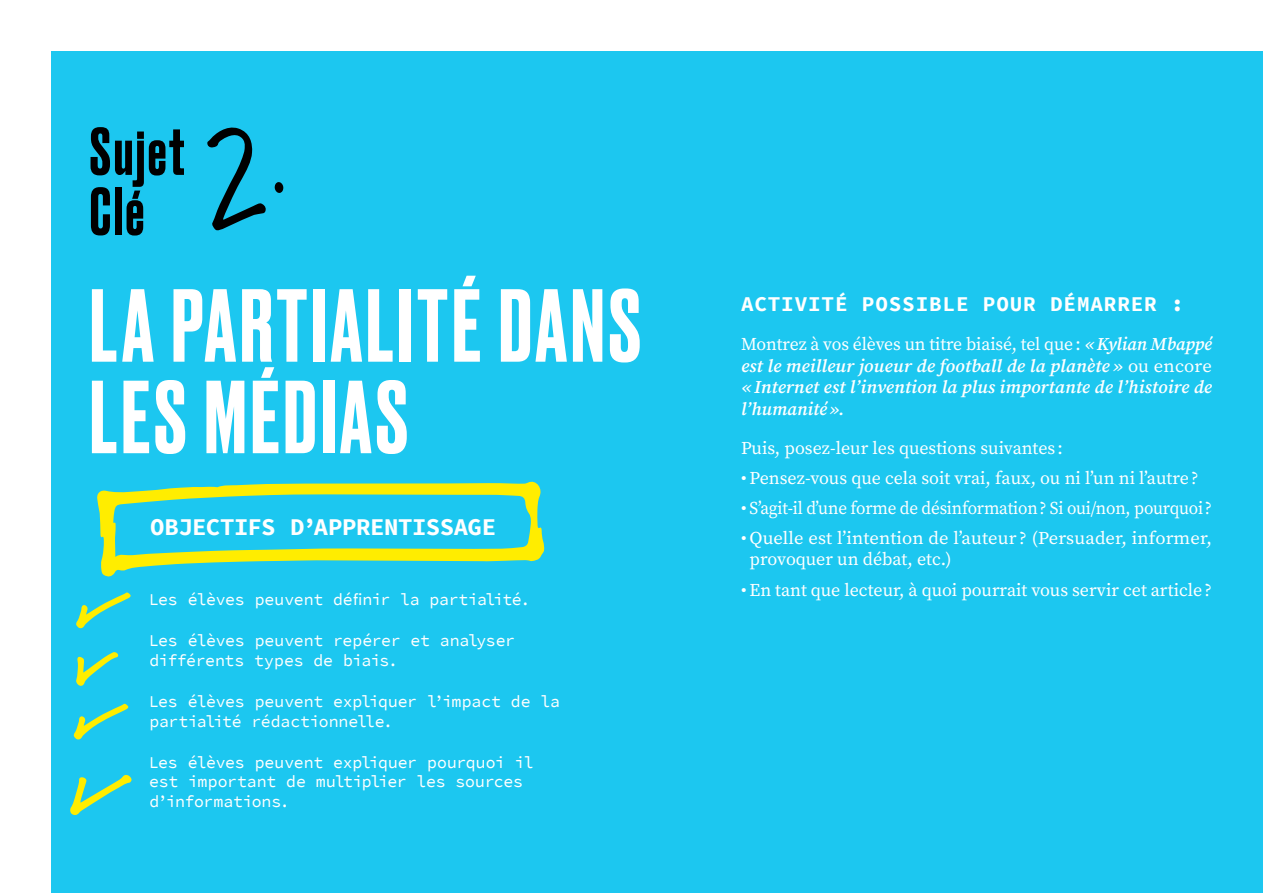
<style>
.page{position:relative;width:1263px;height:893px;background:#fff}
.page>*{position:absolute;margin:0;border:0;box-sizing:border-box;transform-origin:0 0}
.t1{font:500 97.5px/91.5px "Druk";letter-spacing:.04em;color:#fff}
.t2{font:500 63.6px "Druk";letter-spacing:.04em;color:#000}
.t3{font:700 24px "Source Code Pro";letter-spacing:-.02em;color:#fff}
.t4{font:700 21px "Source Code Pro";letter-spacing:.04em;color:#fff}
.Texte_courant{font:18px/21.6px "Source Serif Pro";color:#fff}
.Texte_courant-2{font:italic 600 18px/21.6px "Source Serif Pro";letter-spacing:.005em;color:#fff;text-align:justify}
.t5{font:16.5px/19.8px "Source Code Pro";letter-spacing:-.02em;color:#fff}
.s1{font-weight:400;font-style:normal}
</style>
<div class="page">
<div style="left:51px;top:51px;width:1212px;height:842px;background:#1cc7f0"></div>
<svg style="left:97px;top:481px;width:447px;height:96px"></svg>
<svg style="left:274px;top:182px;width:10px;height:11px"></svg>
<svg style="left:207px;top:127px;width:59px;height:104px"></svg>
<svg style="left:70px;top:775px;width:62px;height:40px"></svg>
<svg style="left:76px;top:592px;width:55px;height:36px"></svg>
<svg style="left:74px;top:704px;width:55px;height:36px"></svg>
<svg style="left:76px;top:652px;width:42px;height:34px"></svg>
<p class="t2" style="left:90px;top:108px;width:96px">Sujet</p>
<p class="t2" style="left:90px;top:168px;width:56px">Clé</p>
<p class="t1" style="left:90px;top:275px;width:553px">LA PARTIALITÉ DANS<br>LES MÉDIAS</p>
<p class="t3" style="left:150px;top:509px;width:347px">OBJECTIFS D’APPRENTISSAGE</p>
<p class="t5" style="left:149px;top:590px;width:383px">Les élèves peuvent définir la partialité.</p>
<p class="t5" style="left:149px;top:631px;width:368px">Les élèves peuvent repérer et analyser différents types de biais.</p>
<p class="t5" style="left:149px;top:692px;width:413px">Les élèves peuvent expliquer l’impact de la partialité rédactionnelle.</p>
<p class="t5" style="left:149px;top:753px;width:386px">Les élèves peuvent expliquer pourquoi il est important de multiplier les sources d’informations.</p>
<p class="t4" style="left:741px;top:289px;width:444px">ACTIVITÉ POSSIBLE POUR DÉMARRER :</p>
<p class="Texte_courant-2" style="left:741px;top:333px;width:472px"><span class="s1">Montrez à vos élèves un titre biaisé, tel que:</span> « Kylian Mbappé est le meilleur joueur de football de la planète » <span class="s1">ou encore </span>« Internet est l’invention la plus importante de l’histoire de l’humanité ».</p>
<p class="Texte_courant" style="left:741px;top:437px;width:324px">Puis, posez-leur les questions suivantes :</p>
<p class="Texte_courant" style="left:741px;top:467px;width:459px">• Pensez-vous que cela soit vrai, faux, ou ni l’un ni l’autre?</p>
<p class="Texte_courant" style="left:741px;top:497px;width:472px">• S’agit-il d’une forme de désinformation? Si oui/non, pourquoi?</p>
<p class="Texte_courant" style="left:749px;top:527px;width:464px;text-indent:-9px">• Quelle est l’intention de l’auteur ? (Persuader, informer, provoquer un débat, etc.)</p>
<p class="Texte_courant" style="left:741px;top:579px;width:472px">• En tant que lecteur, à quoi pourrait vous servir cet article?</p>
</div>
